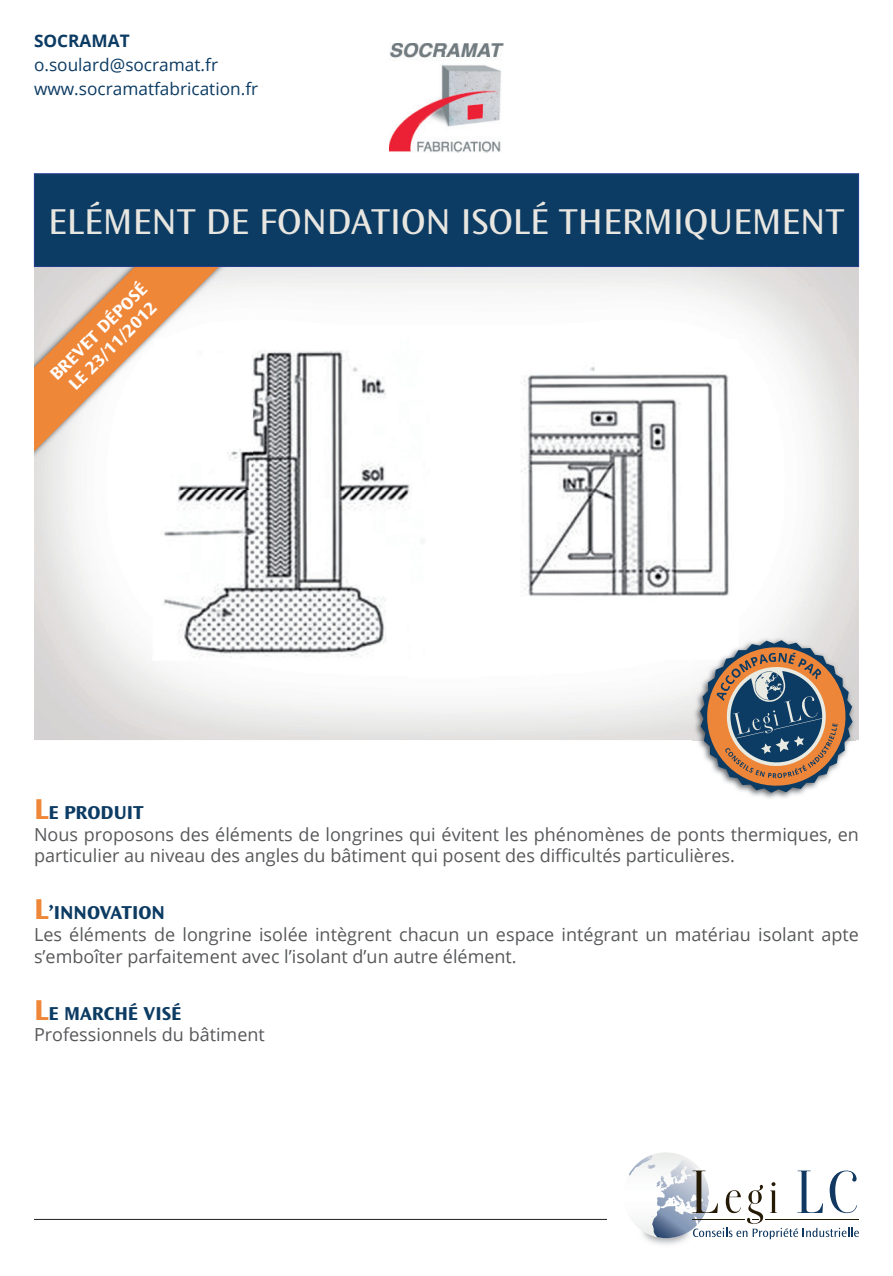
<style>
.page{position:relative;width:893px;height:1276px;background:#fff}
.page>*{position:absolute;margin:0;border:0;box-sizing:border-box;transform-origin:0 0}
.t1{font:semi-expanded 37.5px "Ocean Sans Std";color:#e8e6e1}
.t2{font:700 semi-expanded 19.5px "Ocean Sans Std";color:#0c3b63}
.t3{font:18px/21.6px "Open Sans";color:#57585a}
.t4{font:700 semi-expanded 18px/20.2px "Ocean Sans Std";color:#fff;text-align:center}
.t5{font:17.25px/24px "Open Sans";color:#0c3b63}
.t6{font:700 17.25px "Open Sans";color:#0c3b63}
.s1{font-size:30px;color:#ef8739}
</style>
<div class="page">
<hr style="left:34px;top:1219px;width:821px;height:1px;background:#231f20">
<img style="left:34px;top:267px;width:825px;height:473px">
<img style="left:34px;top:267px;width:218px;height:222px">
<svg style="left:34px;top:267px;width:215px;height:215px"></svg>
<div style="left:607px;top:1152px;width:268px;height:97px;background:#fff"></div>
<svg style="left:623px;top:1152px;width:86px;height:86px"></svg>
<svg style="left:629px;top:1155px;width:230px;height:84px"></svg>
<img style="left:693px;top:637px;width:163px;height:162px">
<svg style="left:700px;top:640px;width:153px;height:153px;background:#958982"></svg>
<div style="left:34px;top:174px;width:825px;height:92px;background:#0c3b63"></div>
<div style="left:34px;top:173px;width:825px;height:94px;border:1px solid #253f8e"></div>
<img style="left:390px;top:44px;width:113px;height:108px">
<p class="t6" style="left:34px;top:29px;width:97px">SOCRAMAT</p>
<p class="t5" style="left:34px;top:53px;width:226px">o.soulard@socramat.fr www.socramatfabrication.fr</p>
<h1 class="t1" style="left:48px;top:200px;width:798px">ELÉMENT DE FONDATION ISOLÉ THERMIQUEMENT</h1>
<p class="t4" style="left:46px;top:370px;width:131px;rotate:-45deg">BREVET DÉPOSÉ<br>LE 23/11/2012</p>
<p class="t2" style="left:34px;top:802px;width:111px"><span class="s1">L</span>E PRODUIT</p>
<p class="t3" style="left:34px;top:823px;width:826px">Nous proposons des éléments de longrines qui évitent les phénomènes de ponts thermiques, en particulier au niveau des angles du bâtiment qui posent des difficultés particulières.</p>
<p class="t2" style="left:34px;top:902px;width:132px"><span class="s1">L</span>’INNOVATION</p>
<p class="t3" style="left:34px;top:923px;width:826px">Les éléments de longrine isolée intègrent chacun un espace intégrant un matériau isolant apte s’emboîter parfaitement avec l’isolant d’un autre élément.</p>
<p class="t2" style="left:34px;top:1002px;width:149px"><span class="s1">L</span>E MARCHÉ VISÉ</p>
<p class="t3" style="left:34px;top:1023px;width:232px">Professionnels du bâtiment</p>
</div>
